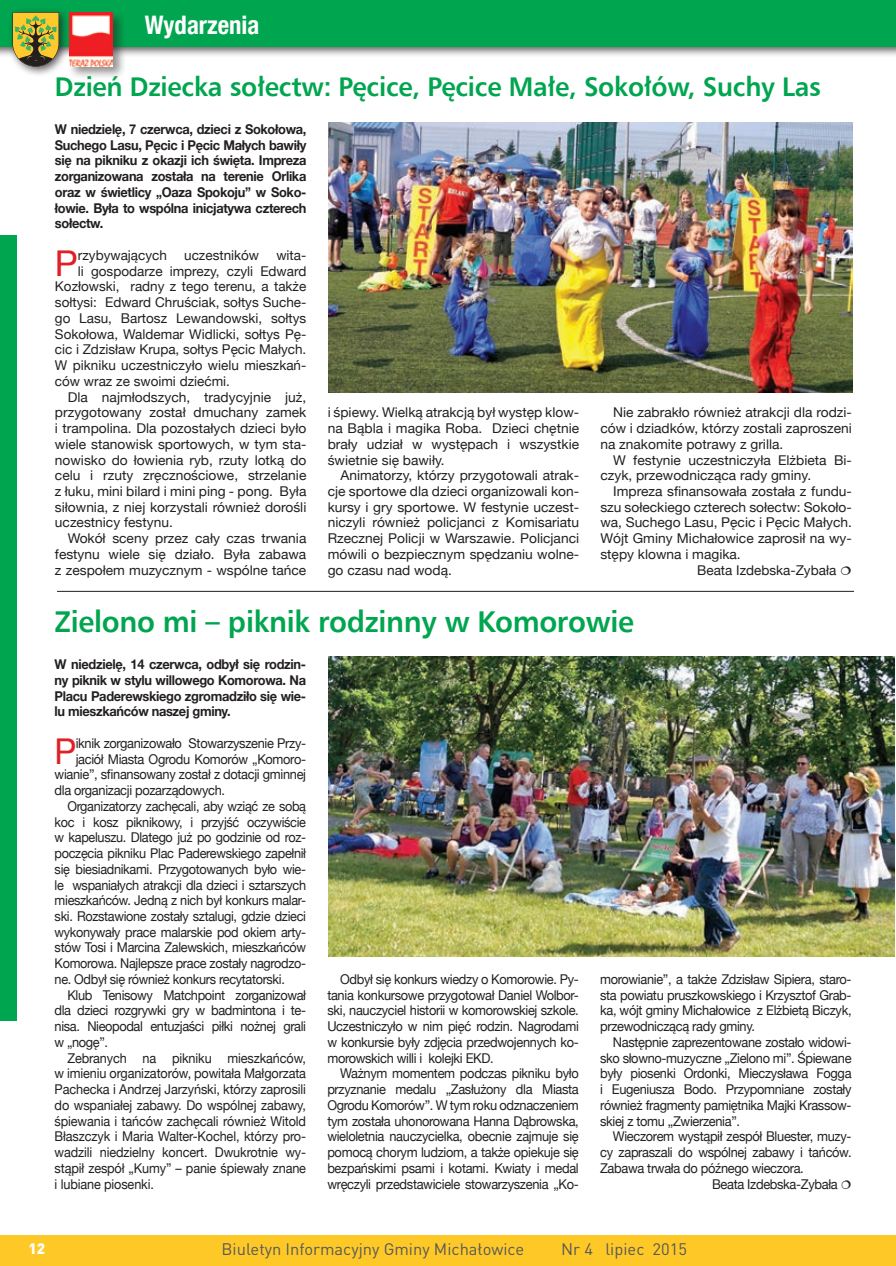
<style>
.page{position:relative;width:896px;height:1266px;background:#fff}
.page>*{position:absolute;margin:0;border:0;box-sizing:border-box;transform-origin:0 0}
.t1{font:35.55px "Helvetica Neue";color:#e01f26;scale:.95 1}
.t2{font:35.55px "Helvetica Neue";color:#e01f26}
.t3{font:700 30px "Humnst 777 EU";letter-spacing:-.01em;color:#00a54f;scale:.96 1}
.t4{font:700 27px "Humnst 777 EU";letter-spacing:-.01em;color:#00a54f;scale:.96 1}
.t5{font:700 condensed 25.5px "Helvetica Neue LT Com";color:#fff}
.t6{font:16.5px "DIN Pro";color:#57585a}
.t7{font:900 15px "DIN";color:#fff}
.t8{font:13.5px/15.8px "Helvetica Neue";letter-spacing:-.01em;color:#231f20;text-align:justify}
.t9{font:13.5px/15.8px "Helvetica Neue";letter-spacing:-.01em;color:#231f20;text-align:justify;scale:.95 1}
.t10{font:13.5px "Helvetica Neue";letter-spacing:-.01em;color:#231f20;scale:.94 1}
.t11{font:700 13.5px/15.8px "Helvetica Neue";letter-spacing:-.025em;color:#231f20;text-align:justify;scale:.95 1}
.t12{font:13.5px "Helvetica Neue";letter-spacing:-.03em;color:#231f20;scale:.95 1}
</style>
<div class="page">
<div style="left:0;top:0;width:895px;height:58px;background:#231f20;opacity:.75"></div>
<div style="left:0;top:0;width:895px;height:47px;background:#00a54f"></div>
<div style="left:0;top:1234px;width:895px;height:31px;background:#fec927"></div>
<div style="left:8px;top:8px;width:62px;height:69px;background:#231f20;opacity:.75"></div>
<svg style="left:13px;top:13px;width:46px;height:53px;background:#ac9e3c"></svg>
<div style="left:67px;top:10px;width:60px;height:70px;background:#231f20;opacity:.5"></div>
<img style="left:69px;top:13px;width:44px;height:53px">
<div style="left:0;top:235px;width:17px;height:785px;background:#00a54f"></div>
<img style="left:328px;top:123px;width:524px;height:270px">
<img style="left:328px;top:656px;width:566px;height:300px">
<hr style="left:57px;top:591px;width:796px;height:1px;background:#231f20">
<h3 class="t5" style="left:145px;top:10px;width:116px">Wydarzenia</h3>
<h3 class="t5" style="left:175px;top:10px;width:45px">bo y</h3>
<h3 class="t4" style="left:55px;top:70px;width:799px">Dzień Dziecka sołectw: Pęcice, Pęcice Małe, Sokołów, Suchy Las</h3>
<p class="t11" style="left:55px;top:120px;width:266px">W niedzielę, 7 czerwca, dzieci z Sokołowa, Suchego Lasu, Pęcic i Pęcic Małych bawiły się na pikniku z okazji ich święta. Impreza zorganizowana została na terenie Orlika oraz w świetlicy „Oaza Spokoju” w Soko&shy;łowie. Była to wspólna inicjatywa czterech sołectw.</p>
<h1 class="t2" style="left:55px;top:232px;width:25px">P</h1>
<p class="t8" style="left:78px;top:246px;width:90px">rzybywających</p>
<p class="t8" style="left:184px;top:246px;width:76px">uczestników</p>
<p class="t8" style="left:276px;top:246px;width:31px">wita-</p>
<p class="t8" style="left:78px;top:262px;width:230px">li gospodarze imprezy, czyli Edward</p>
<p class="t8" style="left:55px;top:278px;width:253px">Kozłowski, radny z tego terenu, a także</p>
<p class="t8" style="left:55px;top:293px;width:253px">sołtysi: Edward Chruściak, sołtys Suche-</p>
<p class="t8" style="left:55px;top:309px;width:253px">go Lasu, Bartosz Lewandowski, sołtys</p>
<p class="t8" style="left:55px;top:325px;width:253px">Sokołowa, Waldemar Widlicki, sołtys Pę-</p>
<p class="t8" style="left:55px;top:340px;width:253px">cic i Zdzisław Krupa, sołtys Pęcic Małych.</p>
<p class="t8" style="left:55px;top:356px;width:253px">W pikniku uczestniczyło wielu mieszkań-</p>
<p class="t8" style="left:55px;top:372px;width:176px">ców wraz ze swoimi dziećmi.</p>
<p class="t8" style="left:68px;top:388px;width:240px">Dla najmłodszych, tradycyjnie już,</p>
<p class="t8" style="left:55px;top:403px;width:253px">przygotowany został dmuchany zamek</p>
<p class="t8" style="left:55px;top:419px;width:253px">i trampolina. Dla pozostałych dzieci było</p>
<p class="t8" style="left:55px;top:435px;width:253px">wiele stanowisk sportowych, w tym sta-</p>
<p class="t8" style="left:55px;top:451px;width:253px">nowisko do łowienia ryb, rzuty lotką do</p>
<p class="t8" style="left:55px;top:466px;width:253px">celu i rzuty zręcznościowe, strzelanie</p>
<p class="t8" style="left:55px;top:482px;width:253px">z łuku, mini bilard i mini ping - pong. Była</p>
<p class="t8" style="left:55px;top:498px;width:253px">siłownia, z niej korzystali również dorośli</p>
<p class="t8" style="left:55px;top:514px;width:119px">uczestnicy festynu.</p>
<p class="t8" style="left:68px;top:529px;width:240px">Wokół sceny przez cały czas trwania</p>
<p class="t8" style="left:55px;top:545px;width:253px">festynu wiele się działo. Była zabawa</p>
<p class="t8" style="left:55px;top:561px;width:253px">z zespołem muzycznym - wspólne tańce</p>
<p class="t8" style="left:327px;top:403px;width:253px">i śpiewy. Wielką atrakcją był występ klow&shy;na Bąbla i magika Roba. Dzieci chętnie brały udział w występach i wszystkie świetnie się bawiły.</p>
<p class="t8" style="left:327px;top:466px;width:253px;text-indent:13px">Animatorzy, którzy przygotowali atrak&shy;cje sportowe dla dzieci organizowali kon&shy;kursy i gry sportowe. W festynie uczest&shy;niczyli również policjanci z Komisariatu Rzecznej Policji w Warszawie. Policjanci mówili o bezpiecznym spędzaniu wolne&shy;go czasu nad wodą.</p>
<p class="t8" style="left:600px;top:403px;width:253px;text-indent:13px">Nie zabrakło również atrakcji dla rodzi&shy;ców i dziadków, którzy zostali zaproszeni na znakomite potrawy z grilla.</p>
<p class="t8" style="left:600px;top:451px;width:253px;text-indent:13px">W festynie uczestniczyła Elżbieta Bi&shy;czyk, przewodnicząca rady gminy.</p>
<p class="t8" style="left:613px;top:482px;width:240px">Impreza sfinansowała została z fundu-</p>
<p class="t8" style="left:600px;top:498px;width:253px">szu sołeckiego czterech sołectw: Sokoło-</p>
<p class="t8" style="left:600px;top:514px;width:253px">wa, Suchego Lasu, Pęcic i Pęcic Małych.</p>
<p class="t8" style="left:600px;top:529px;width:253px">Wójt Gminy Michałowice zaprosił na wy-</p>
<p class="t8" style="left:600px;top:545px;width:142px">stępy klowna i magika.</p>
<p class="t8" style="left:697px;top:561px;width:140px">Beata Izdebska-Zybała</p>
<h2 class="t3" style="left:55px;top:602px;width:605px">Zielono mi – piknik rodzinny w Komorowie</h2>
<p class="t11" style="left:55px;top:655px;width:266px">W niedzielę, 14 czerwca, odbył się rodzin&shy;ny piknik w stylu willowego Komorowa. Na Placu Paderewskiego zgromadziło się wie&shy;lu mieszkańców naszej gminy.</p>
<h1 class="t1" style="left:55px;top:720px;width:25px">P</h1>
<p class="t9" style="left:76px;top:734px;width:244px">iknik zorganizowało Stowarzyszenie Przy-</p>
<p class="t9" style="left:76px;top:750px;width:244px">jaciół Miasta Ogrodu Komorów „Komoro-</p>
<p class="t9" style="left:55px;top:765px;width:266px">wianie”, sfinansowany został z dotacji gminnej</p>
<p class="t9" style="left:55px;top:781px;width:181px">dla organizacji pozarządowych.</p>
<p class="t10" style="left:67px;top:794px;width:255px">Organizatorzy zachęcali, aby wziąć ze sobą</p>
<p class="t10" style="left:55px;top:810px;width:269px">koc i kosz piknikowy, i przyjść oczywiście</p>
<p class="t10" style="left:55px;top:826px;width:269px">w kapeluszu. Dlatego już po godzinie od roz-</p>
<p class="t10" style="left:55px;top:841px;width:269px">poczęcia pikniku Plac Paderewskiego zapełnił</p>
<p class="t10" style="left:55px;top:857px;width:269px">się biesiadnikami. Przygotowanych było wie-</p>
<p class="t10" style="left:55px;top:873px;width:269px">le wspaniałych atrakcji dla dzieci i sztarszych</p>
<p class="t10" style="left:55px;top:888px;width:269px">mieszkańców. Jedną z nich był konkurs malar-</p>
<p class="t10" style="left:55px;top:904px;width:269px">ski. Rozstawione zostały sztalugi, gdzie dzieci</p>
<p class="t10" style="left:55px;top:920px;width:269px">wykonywały prace malarskie pod okiem arty-</p>
<p class="t10" style="left:55px;top:936px;width:269px">stów Tosi i Marcina Zalewskich, mieszkańców</p>
<p class="t10" style="left:55px;top:951px;width:269px">Komorowa. Najlepsze prace zostały nagrodzo-</p>
<p class="t10" style="left:55px;top:967px;width:246px">ne. Odbył się również konkurs recytatorski.</p>
<p class="t12" style="left:67px;top:983px;width:253px">Klub Tenisowy Matchpoint zorganizował</p>
<p class="t12" style="left:55px;top:999px;width:266px">dla dzieci rozgrywki gry w badmintona i te-</p>
<p class="t12" style="left:55px;top:1014px;width:266px">nisa. Nieopodal entuzjaści piłki nożnej grali</p>
<p class="t9" style="left:55px;top:1033px;width:58px">w „nogę”.</p>
<p class="t10" style="left:67px;top:1046px;width:255px">Zebranych na pikniku mieszkańców,</p>
<p class="t10" style="left:55px;top:1061px;width:269px">w imieniu organizatorów, powitała Małgorzata</p>
<p class="t10" style="left:55px;top:1077px;width:269px">Pachecka i Andrzej Jarzyński, którzy zaprosili</p>
<p class="t10" style="left:55px;top:1093px;width:269px">do wspaniałej zabawy. Do wspólnej zabawy,</p>
<p class="t10" style="left:55px;top:1109px;width:269px">śpiewania i tańców zachęcali również Witold</p>
<p class="t10" style="left:55px;top:1124px;width:269px">Błaszczyk i Maria Walter-Kochel, którzy pro-</p>
<p class="t10" style="left:55px;top:1140px;width:269px">wadzili niedzielny koncert. Dwukrotnie wy-</p>
<p class="t10" style="left:55px;top:1156px;width:269px">stąpił zespół „Kumy” – panie śpiewały znane</p>
<p class="t10" style="left:55px;top:1172px;width:107px">i lubiane piosenki.</p>
<p class="t9" style="left:600px;top:970px;width:266px">morowianie”, a także Zdzisław Sipiera, staro&shy;sta powiatu pruszkowskiego i Krzysztof Grab&shy;ka, wójt gminy Michałowice z Elżbietą Biczyk, przewodniczącą rady gminy.</p>
<p class="t9" style="left:600px;top:1033px;width:266px;text-indent:13px">Następnie zaprezentowane zostało widowi&shy;sko słowno-muzyczne „Zielono mi”. Śpiewane były piosenki Ordonki, Mieczysława Fogga i Eugeniusza Bodo. Przypomniane zostały również fragmenty pamiętnika Majki Krassow&shy;skiej z tomu „Zwierzenia”.</p>
<p class="t9" style="left:612px;top:1127px;width:253px">Wieczorem wystąpił zespół Bluester, muzy-</p>
<p class="t9" style="left:600px;top:1143px;width:266px">cy zapraszali do wspólnej zabawy i tańców.</p>
<p class="t9" style="left:600px;top:1159px;width:216px">Zabawa trwała do późnego wieczora.</p>
<p class="t9" style="left:712px;top:1174px;width:134px">Beata Izdebska-Zybała</p>
<p class="t9" style="left:327px;top:970px;width:266px;text-indent:13px">Odbył się konkurs wiedzy o Komorowie. Py&shy;tania konkursowe przygotował Daniel Wolbor&shy;ski, nauczyciel historii w komorowskiej szkole.<br>Uczestniczyło w nim pięć rodzin. Nagrodami w konkursie były zdjęcia przedwojennych ko&shy;morowskich willi i kolejki EKD.</p>
<p class="t9" style="left:327px;top:1064px;width:266px;text-indent:13px">Ważnym momentem podczas pikniku było przyznanie medalu „Zasłużony dla Miasta Ogrodu Komorów”. W tym roku odznaczeniem tym została uhonorowana Hanna Dąbrowska, wieloletnia nauczycielka, obecnie zajmuje się pomocą chorym ludziom, a także opiekuje się bezpańskimi psami i kotami. Kwiaty i medal wręczyli przedstawiciele stowarzyszenia „Ko-</p>
<p class="t7" style="left:28px;top:1238px;width:18px">12</p>
<p class="t6" style="left:221px;top:1237px;width:304px">Biuletyn Informacyjny Gminy Michałowice</p>
<p class="t6" style="left:561px;top:1237px;width:127px">Nr 4 lipiec 2015</p>
</div>
